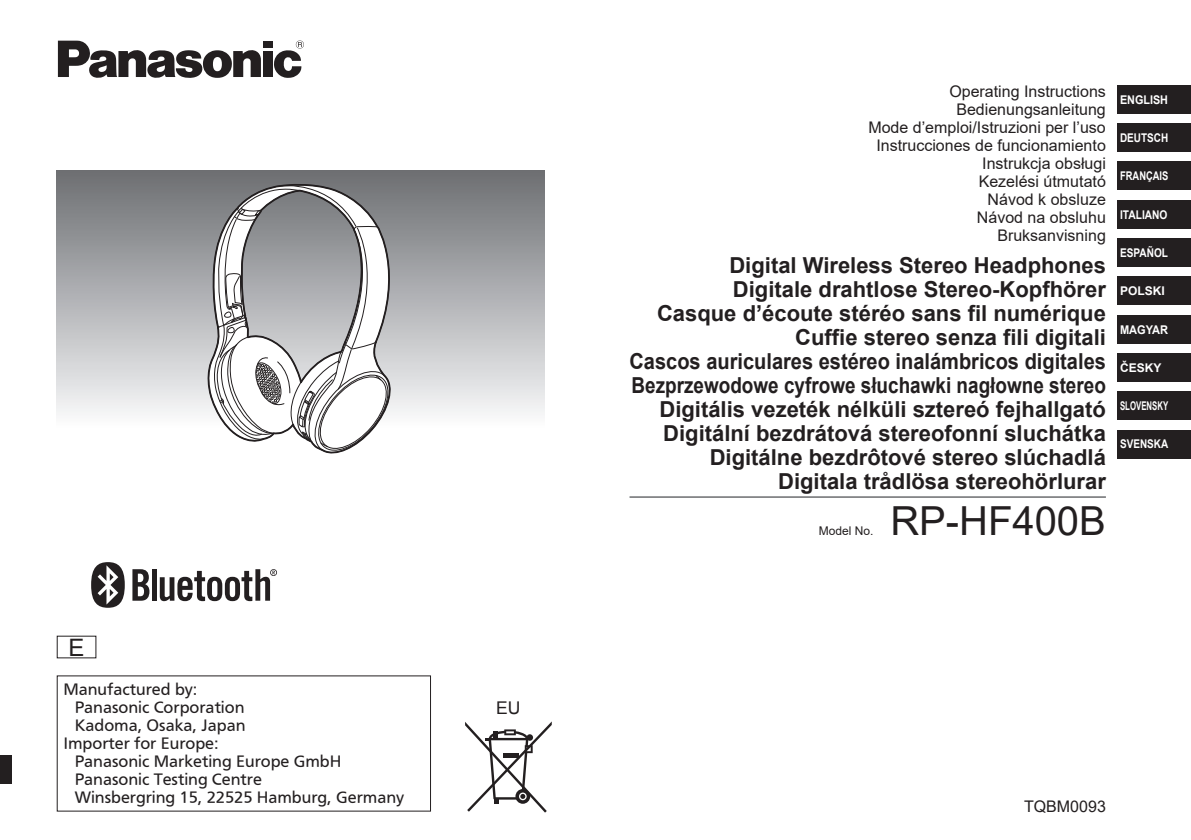
<style>
.page{position:relative;width:1191px;height:840px;background:#fff}
.page>*{position:absolute;margin:0;border:0;box-sizing:border-box;transform-origin:0 0}
.t1{font:40px "Arial";color:#231f20}
.t2{font:24px "Arial";color:#231f20}
.t3{font:700 22px/24px "Arial";color:#231f20;text-align:right}
.t4{font:17.6px "Arial";color:#231f20}
.t5{font:16px/18px "Arial";color:#231f20;text-align:right}
.t6{font:14px "PUD Sans serif M";color:#231f20}
.t7{font:700 12px "Arial";color:#fff;scale:.83 1}
.t8{font:700 12px "Arial";color:#fff}
.t9{font:700 12px "Arial";color:#fff;scale:.65 1}
.t10{font:12px "Arial";color:#231f20}
.t11{font:700 12px "Arial";color:#fff;scale:.78 1}
.t12{font:700 12px "Arial";color:#fff;scale:.85 1}
.t13{font:700 12px "Arial";color:#fff;scale:.9 1}
.t14{font:700 12px "Arial";color:#fff;scale:.84 1}
.t15{font:700 12px "Arial";color:#fff;scale:.92 1}
</style>
<div class="page">
<div style="left:263px;top:41px;width:10px;height:6px;background:#231f20"></div>
<div style="left:263px;top:51px;width:10px;height:26px;background:#231f20"></div>
<svg style="left:58px;top:41px;width:203px;height:37px"></svg>
<svg style="left:274px;top:40px;width:30px;height:38px"></svg>
<svg style="left:132px;top:569px;width:17px;height:31px"></svg>
<hr style="left:152px;top:569px;width:4px;height:31px;background:#231f20">
<svg style="left:91px;top:562px;width:34px;height:45px"></svg>
<svg style="left:160px;top:569px;width:117px;height:31px"></svg>
<hr style="left:629px;top:496px;width:477px;height:1px;background:#6c6d70">
<div style="left:0;top:754px;width:11px;height:28px;background:#231f20"></div>
<div style="left:1117px;top:85px;width:74px;height:28px;background:#231f20"></div>
<div style="left:1117px;top:123px;width:74px;height:29px;background:#231f20"></div>
<div style="left:1117px;top:162px;width:74px;height:28px;background:#231f20"></div>
<div style="left:1117px;top:200px;width:74px;height:28px;background:#231f20"></div>
<div style="left:1117px;top:238px;width:74px;height:28px;background:#231f20"></div>
<div style="left:1117px;top:276px;width:74px;height:29px;background:#231f20"></div>
<div style="left:1117px;top:315px;width:74px;height:28px;background:#231f20"></div>
<div style="left:1117px;top:353px;width:74px;height:28px;background:#231f20"></div>
<div style="left:1117px;top:391px;width:74px;height:29px;background:#231f20"></div>
<svg style="left:465px;top:721px;width:87px;height:91px"></svg>
<div style="left:57px;top:170px;width:487px;height:301px;background:linear-gradient(to bottom,#6d6f73,#fff)"></div>
<svg style="left:205px;top:180px;width:199px;height:278px"></svg>
<div style="left:1117px;top:429px;width:74px;height:29px;background:#231f20"></div>
<p class="t2" style="left:69px;top:633px;width:18px">E</p>
<p class="t6" style="left:63px;top:681px;width:136px">Manufactured by:</p>
<p class="t6" style="left:75px;top:699px;width:171px">Panasonic Corporation</p>
<p class="t6" style="left:75px;top:717px;width:172px">Kadoma, Osaka, Japan</p>
<p class="t6" style="left:63px;top:735px;width:157px">Importer for Europe:</p>
<p class="t6" style="left:75px;top:753px;width:268px">Panasonic Marketing Europe GmbH</p>
<p class="t6" style="left:75px;top:771px;width:189px">Panasonic Testing Centre</p>
<p class="t6" style="left:75px;top:789px;width:331px">Winsbergring 15, 22525 Hamburg, Germany</p>
<p class="t4" style="left:496px;top:697px;width:26px">EU</p>
<p class="t5" style="left:868px;top:82px;width:239px">Operating Instructions<br>Bedienungsanleitung<br>Mode d’emploi/Istruzioni per l’uso<br>Instrucciones de funcionamiento<br>Instrukcja obsługi<br>Kezelési útmutató<br>Návod k obsluze<br>Návod na obsluhu<br>Bruksanvisning</p>
<p class="t3" style="left:629px;top:253px;width:478px">Digital Wireless Stereo Headphones<br>Digitale drahtlose Stereo-Kopfhörer<br>Casque d’écoute stéréo sans fil numérique Cuffie stereo senza fili digitali<br>Cascos auriculares estéreo inalámbricos digitales Bezprzewodowe cyfrowe słuchawki nagłowne stereo Digitális vezeték nélküli sztereó fejhallgató Digitální bezdrátová stereofonní sluchátka Digitálne bezdrôtové stereo slúchadlá Digitala trådlösa stereohörlurar</p>
<p class="t10" style="left:818px;top:524px;width:56px">Model No.</p>
<h1 class="t1" style="left:890px;top:499px;width:217px">RP-HF400B</h1>
<p class="t13" style="left:1120px;top:93px;width:55px">ENGLISH</p>
<p class="t7" style="left:1120px;top:131px;width:59px">DEUTSCH</p>
<p class="t11" style="left:1120px;top:169px;width:63px">FRANÇAIS</p>
<p class="t12" style="left:1120px;top:208px;width:57px">ITALIANO</p>
<p class="t14" style="left:1120px;top:246px;width:59px">ESPAÑOL</p>
<p class="t8" style="left:1120px;top:284px;width:46px">POLSKI</p>
<p class="t15" style="left:1120px;top:322px;width:54px">MAGYAR</p>
<p class="t8" style="left:1120px;top:361px;width:43px">ČESKY</p>
<p class="t9" style="left:1120px;top:399px;width:76px">SLOVENSKY</p>
<p class="t7" style="left:1120px;top:437px;width:60px">SVENSKA</p>
<p class="t5" style="left:1024px;top:796px;width:83px">TQBM0093</p>
</div>
